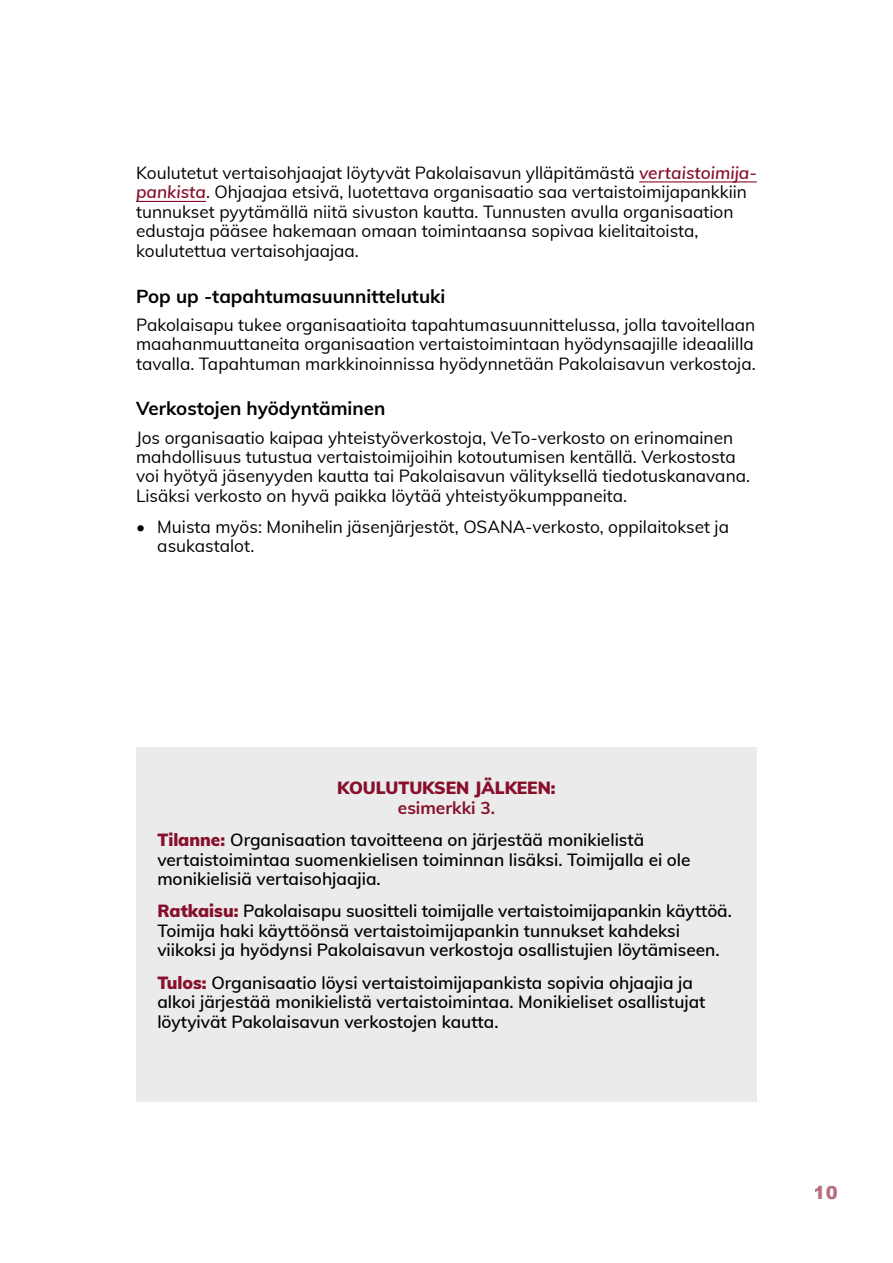
<style>
.page{position:relative;width:893px;height:1263px;background:#fff}
.page>*{position:absolute;margin:0;border:0;box-sizing:border-box;transform-origin:0 0}
.t1{font:700 18.75px "Muli";color:#000}
.t2{font:900 18px "Arial";color:#870f2b}
.t3{font:17.25px/19.5px "Muli";color:#000}
.t4{font:600 17.25px/19.5px "Muli";color:#000}
.t5{font:900 17.25px "Muli";color:#870f2b}
.s1{font-weight:600;font-style:italic;color:#870f2b}
.s2{font-weight:700;color:#870f2b}
.s3{font-weight:900;color:#870f2b}
</style>
<div class="page">
<hr style="left:639px;top:181px;width:118px;height:1px;background:#870f2b">
<hr style="left:136px;top:201px;width:70px;height:1px;background:#870f2b">
<div style="left:136px;top:747px;width:621px;height:354px;background:#ebebeb"></div>
<p class="t3" style="left:136px;top:162px;width:622px">Koulutetut vertaisohjaajat löytyvät Pakolaisavun ylläpitämästä <span class="s1">vertaistoimija&shy;pankista</span>. Ohjaajaa etsivä, luotettava organisaatio saa vertaistoimijapankkiin tunnukset pyytämällä niitä sivuston kautta. Tunnusten avulla organisaation edustaja pääsee hakemaan omaan toimintaansa sopivaa kielitaitoista, koulutettua vertaisohjaajaa.</p>
<p class="t1" style="left:136px;top:282px;width:311px">Pop up -tapahtumasuunnittelutuki</p>
<p class="t3" style="left:136px;top:314px;width:621px;text-align:justify">Pakolaisapu tukee organisaatioita tapahtumasuunnittelussa, jolla tavoitellaan maahanmuuttaneita organisaation vertaistoimintaan hyödynsaajille ideaalilla tavalla. Tapahtuman markkinoinnissa hyödynnetään Pakolaisavun verkostoja.</p>
<p class="t1" style="left:136px;top:395px;width:251px">Verkostojen hyödyntäminen</p>
<p class="t3" style="left:136px;top:427px;width:615px">Jos organisaatio kaipaa yhteistyöverkostoja, VeTo-verkosto on erinomainen mahdollisuus tutustua vertaistoimijoihin kotoutumisen kentällä. Verkostosta voi hyötyä jäsenyyden kautta tai Pakolaisavun välityksellä tiedotuskanavana.<br>Lisäksi verkosto on hyvä paikka löytää yhteistyökumppaneita.</p>
<p class="t3" style="left:157px;top:517px;width:573px;line-height:18.6px;text-indent:-21px">• Muista myös: Monihelin jäsenjärjestöt, OSANA-verkosto, oppilaitokset ja asukastalot.</p>
<p class="t5" style="left:337px;top:775px;width:220px">KOULUTUKSEN JÄLKEEN:</p>
<p class="t4" style="left:157px;top:791px;width:488px;line-height:32.2px;text-indent:241px"><span class="s2">esimerkki 3.<br></span><span class="s3">Tilanne:</span> Organisaation tavoitteena on järjestää monikielistä</p>
<p class="t4" style="left:157px;top:849px;width:535px">vertaistoimintaa suomenkielisen toiminnan lisäksi. Toimijalla ei ole monikielisiä vertaisohjaajia.</p>
<p class="t4" style="left:157px;top:901px;width:576px"><span class="s3">Ratkaisu:</span> Pakolaisapu suositteli toimijalle vertaistoimijapankin käyttöä.<br>Toimija haki käyttöönsä vertaistoimijapankin tunnukset kahdeksi viikoksi ja hyödynsi Pakolaisavun verkostoja osallistujien löytämiseen.</p>
<p class="t4" style="left:157px;top:972px;width:550px"><span class="s3">Tulos:</span> Organisaatio löysi vertaistoimijapankista sopivia ohjaajia ja alkoi järjestää monikielistä vertaistoimintaa. Monikieliset osallistujat löytyivät Pakolaisavun verkostojen kautta.</p>
<p class="t2" style="left:814px;top:1179px;width:26px">10</p>
</div>
